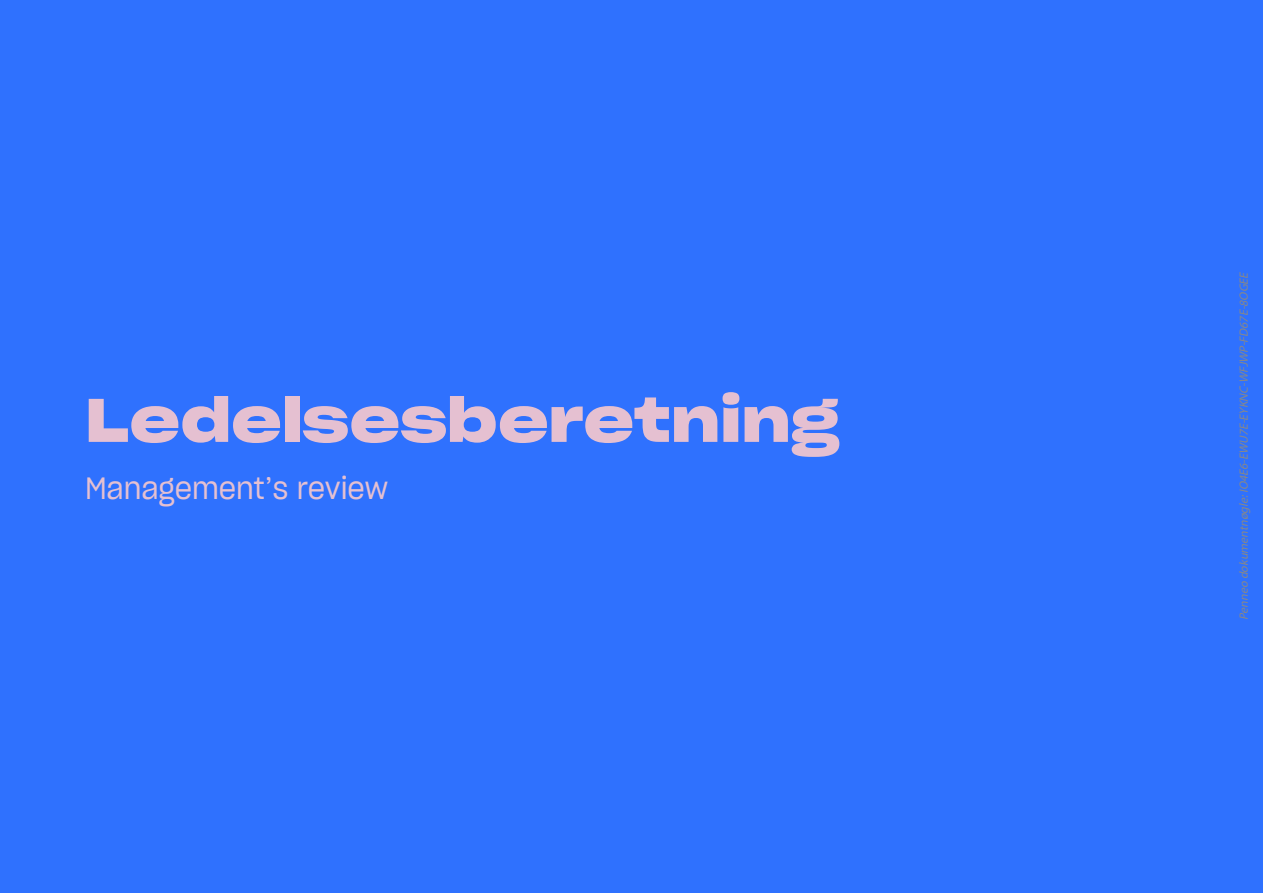
<style>
.page{position:relative;width:1263px;height:893px;background:#2f71fe}
.page>*{position:absolute;margin:0;border:0;box-sizing:border-box;transform-origin:0 0}
.t1{font:60px "Sharp Grotesk Sm Bold 25";color:#e5c0d1}
.t2{font:30px "Sharp Grotesk Book 18";letter-spacing:-.005em;color:#e5c0d1}
.t3{font:italic 12px "Myriad Pro";color:#888}
</style>
<div class="page">
<h1 class="t1" style="left:85px;top:382px;width:755px">Ledelsesberetning</h1>
<h2 class="t2" style="left:85px;top:473px;width:305px">Management’s review</h2>
<p class="t3" style="left:1239px;top:620px;width:351px;rotate:-90deg">Penneo dokumentnøgle:IO4E6-EWU7E-EYKNC-WFJWP-FD67E-8OGEE</p>
</div>
